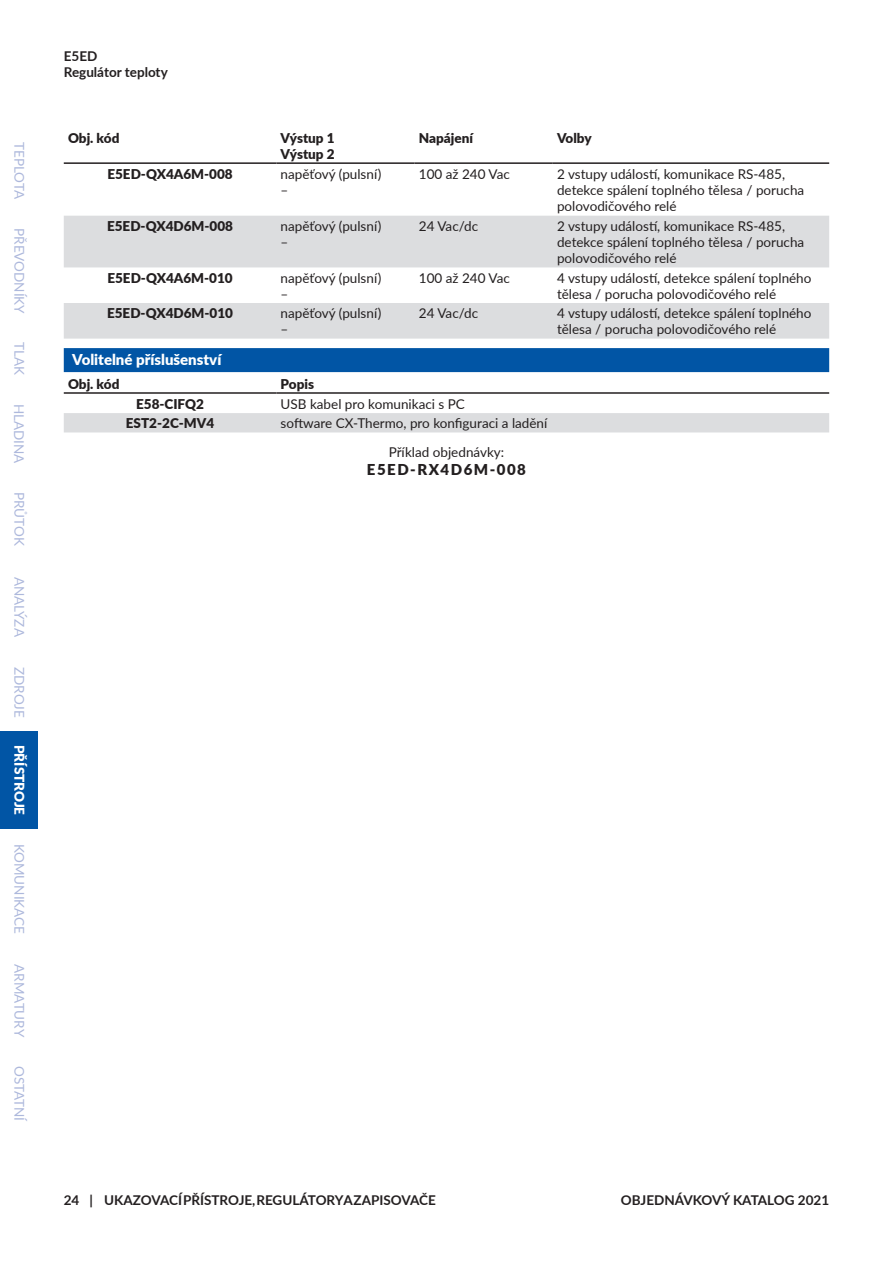
<style>
.page{position:relative;width:893px;height:1263px;background:#fff}
.page>*{position:absolute;margin:0;border:0;box-sizing:border-box;transform-origin:0 0}
.Sekce{font:900 15px "Lato";color:#fff}
.Příklad_objednávky{font:900 15px "Lato";letter-spacing:.1em;color:#231f20}
.Základ{font:13.5px/16.2px "Lato";color:#231f20}
.t1{font:700 13.5px/16.2px "Lato";color:#231f20}
.Kód{font:900 13.5px "Lato";color:#231f20}
.t2{font:13.5px "Lato";color:#adb8dc}
.Záklaví{font:900 13.5px/16.2px "Lato";color:#231f20}
.Příklad_objednávky-2{font:13.5px "Lato";color:#231f20}
.t3{font:900 13.5px "Lato";color:#fff}
</style>
<div class="page">
<div style="left:0;top:731px;width:38px;height:98px;background:#0155a5"></div>
<div style="left:64px;top:348px;width:765px;height:24px;background:#0155a5"></div>
<svg style="left:64px;top:216px;width:765px;height:123px;fill:#dcdddf"></svg>
<hr style="left:64px;top:162px;width:212px;height:2px;background:#231f20">
<hr style="left:276px;top:162px;width:139px;height:2px;background:#231f20">
<hr style="left:415px;top:162px;width:138px;height:2px;background:#231f20">
<hr style="left:553px;top:162px;width:276px;height:2px;background:#231f20">
<div style="left:64px;top:413px;width:765px;height:19px;background:#dcdddf"></div>
<hr style="left:64px;top:392px;width:212px;height:2px;background:#231f20">
<hr style="left:276px;top:392px;width:553px;height:2px;background:#231f20">
<p class="t2" style="left:29px;top:142px;width:58px;rotate:90deg">TEPLOTA</p>
<p class="t2" style="left:29px;top:228px;width:87px;rotate:90deg">PŘEVODNÍKY</p>
<p class="t2" style="left:29px;top:342px;width:34px;rotate:90deg">TLAK</p>
<p class="t2" style="left:29px;top:404px;width:61px;rotate:90deg">HLADINA</p>
<p class="t2" style="left:29px;top:492px;width:55px;rotate:90deg">PRŮTOK</p>
<p class="t2" style="left:29px;top:577px;width:61px;rotate:90deg">ANALÝZA</p>
<p class="t2" style="left:29px;top:667px;width:52px;rotate:90deg">ZDROJE</p>
<p class="t3" style="left:30px;top:745px;width:72px;rotate:90deg">PŘÍSTROJE</p>
<p class="t2" style="left:29px;top:844px;width:92px;rotate:90deg">KOMUNIKACE</p>
<p class="t2" style="left:29px;top:964px;width:74px;rotate:90deg">ARMATURY</p>
<p class="t2" style="left:29px;top:1066px;width:58px;rotate:90deg">OSTATNÍ</p>
<p class="t1" style="left:64px;top:48px;width:105px">E5ED<br>REGULÁTOR TEPLOTY</p>
<p class="Záklaví" style="left:68px;top:129px;width:53px">Obj. kód</p>
<p class="Záklaví" style="left:281px;top:129px;width:55px">Výstup 1<br>Výstup 2</p>
<p class="Záklaví" style="left:419px;top:129px;width:56px">Napájení</p>
<p class="Záklaví" style="left:557px;top:129px;width:36px">Volby</p>
<p class="Kód" style="left:107px;top:164px;width:127px">E5ED-QX4A6M-008</p>
<p class="Základ" style="left:281px;top:165px;width:102px">napěťový (pulsní) –</p>
<p class="Základ" style="left:419px;top:165px;width:92px">100 až 240 Vac</p>
<p class="Základ" style="left:557px;top:165px;width:249px">2 vstupy událostí, komunikace RS-485, detekce spálení toplného tělesa / porucha polovodičového relé</p>
<p class="Kód" style="left:107px;top:216px;width:128px">E5ED-QX4D6M-008</p>
<p class="Základ" style="left:281px;top:217px;width:102px">napěťový (pulsní) –</p>
<p class="Základ" style="left:419px;top:217px;width:61px">24 Vac/dc</p>
<p class="Základ" style="left:557px;top:217px;width:249px">2 vstupy událostí, komunikace RS-485, detekce spálení toplného tělesa / porucha polovodičového relé</p>
<p class="Kód" style="left:107px;top:267px;width:127px">E5ED-QX4A6M-010</p>
<p class="Základ" style="left:281px;top:269px;width:102px">napěťový (pulsní) –</p>
<p class="Základ" style="left:419px;top:269px;width:92px">100 až 240 Vac</p>
<p class="Základ" style="left:557px;top:269px;width:256px">4 vstupy událostí, detekce spálení toplného tělesa / porucha polovodičového relé</p>
<p class="Kód" style="left:107px;top:303px;width:128px">E5ED-QX4D6M-010</p>
<p class="Základ" style="left:281px;top:305px;width:102px">napěťový (pulsní) –</p>
<p class="Základ" style="left:419px;top:305px;width:61px">24 Vac/dc</p>
<p class="Základ" style="left:557px;top:305px;width:256px">4 vstupy událostí, detekce spálení toplného tělesa / porucha polovodičového relé</p>
<p class="Sekce" style="left:72px;top:348px;width:151px">Volitelné příslušenství</p>
<p class="Záklaví" style="left:68px;top:375px;width:53px">Obj. kód</p>
<p class="Záklaví" style="left:281px;top:375px;width:35px">Popis</p>
<p class="Kód" style="left:136px;top:394px;width:69px">E58-CIFQ2</p>
<p class="Základ" style="left:281px;top:395px;width:186px">USB kabel pro komunikaci s PC</p>
<p class="Kód" style="left:126px;top:413px;width:90px">EST2-2C-MV4</p>
<p class="Základ" style="left:281px;top:415px;width:268px">software CX-Thermo, pro konfiguraci a ladění</p>
<p class="Příklad_objednávky-2" style="left:389px;top:443px;width:117px">Příklad objednávky:</p>
<p class="Příklad_objednávky" style="left:367px;top:458px;width:161px">E5ED-RX4D6M-008</p>
<p class="t1" style="left:64px;top:1191px;width:374px">24 | UKAZOVACÍ PŘÍSTROJE, REGU LÁTORY A ZAPISOVAČE</p>
<p class="t1" style="left:621px;top:1191px;width:210px">OBJEDNÁVKOVÝ KATALOG 2021</p>
</div>
